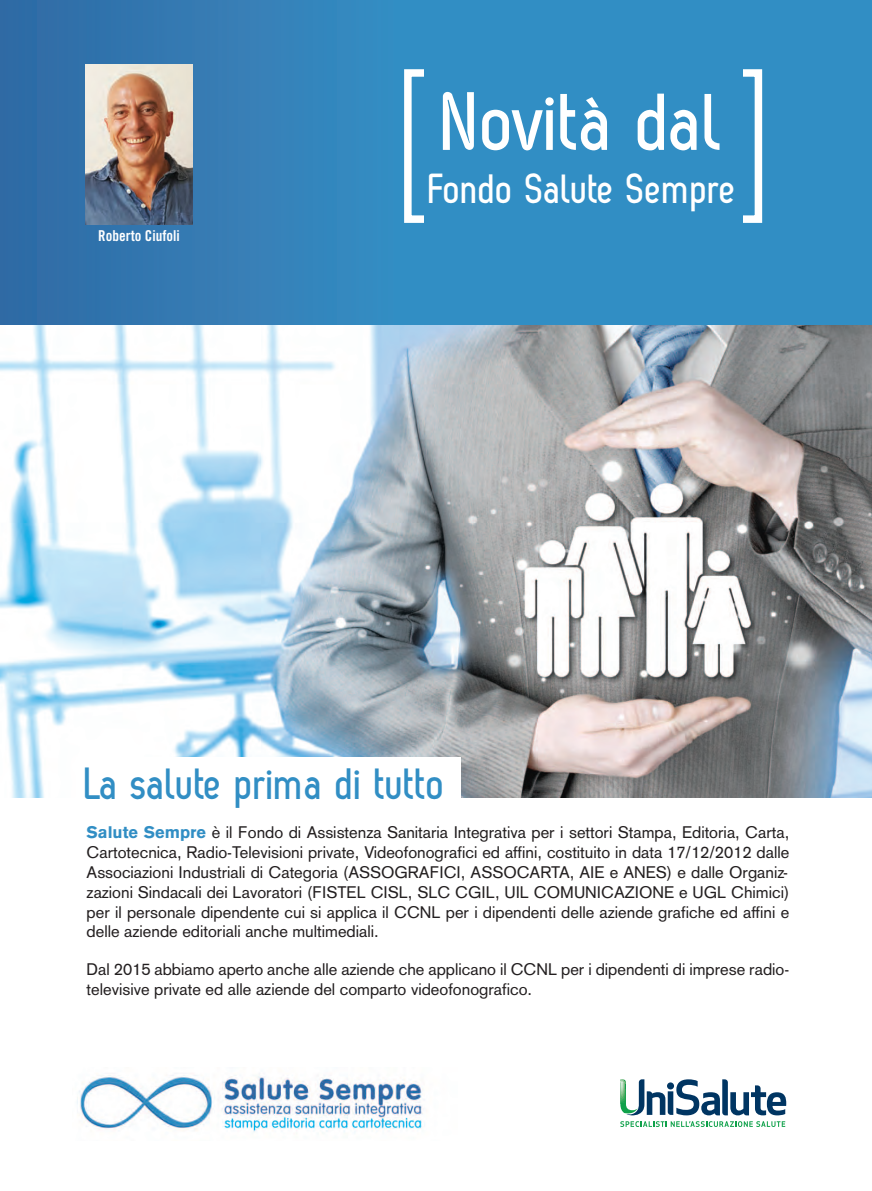
<style>
.page{position:relative;width:872px;height:1191px;background:#fff}
.page>*{position:absolute;margin:0;border:0;box-sizing:border-box;transform-origin:0 0}
.t1{font:700 82.5px "Zag";color:#fff}
.t2{font:700 45px "Zag";color:#318ec4}
.t3{font:700 42px "Zag";color:#fff}
.t4{font:16.5px/19.8px "Akzidenz Grotesk";color:#231f20;text-align:justify}
.t5{font:15px "Trade Gothic Bold Cond Twenty";color:#fff}
.s1{font-weight:900;color:#318ec4}
</style>
<div class="page">
<img style="left:0;top:324px;width:872px;height:474px">
<img style="left:77px;top:1075px;width:348px;height:58px">
<svg style="left:620px;top:1079px;width:167px;height:48px"></svg>
<div style="left:0;top:0;width:872px;height:324px;background:#318ec4"></div>
<div style="left:0;top:0;width:394px;height:324px;background:linear-gradient(to right,#3069a3,#378dc2)"></div>
<div style="left:404px;top:69px;width:358px;height:154px;border:8px solid #fff"></div>
<div style="left:424px;top:64px;width:318px;height:168px;background:#318ec4"></div>
<div style="left:77px;top:757px;width:384px;height:76px;background:#fff"></div>
<img style="left:85px;top:64px;width:107px;height:160px">
<p class="t5" style="left:98px;top:230px;width:83px">Roberto Ciufoli</p>
<h1 class="t1" style="left:443px;top:91px;width:282px">Novità dal</h1>
<h3 class="t3" style="left:429px;top:173px;width:310px">Fondo Salute Sempre</h3>
<h2 class="t2" style="left:85px;top:766px;width:362px">La salute prima di tutto</h2>
<p class="t4" style="left:87px;top:824px;width:704px"><span class="s1">Salute Sempre</span> è il Fondo di Assistenza Sanitaria Integrativa per i settori Stampa, Editoria, Carta, Cartotecnica, Radio-Televisioni private, Videofonografici ed affini, costituito in data 17/12/2012 dalle Associazioni Industriali di Categoria (ASSOGRAFICI, ASSOCARTA, AIE e ANES) e dalle Organiz&shy;zazioni Sindacali dei Lavoratori (FISTEL CISL, SLC CGIL, UIL COMUNICAZIONE e UGL Chimici) per il personale dipendente cui si applica il CCNL per i dipendenti delle aziende grafiche ed affini e delle aziende editoriali anche multimediali.</p>
<p class="t4" style="left:87px;top:961px;width:704px">Dal 2015 abbiamo aperto anche alle aziende che applicano il CCNL per i dipendenti di imprese radio&shy;televisive private ed alle aziende del comparto videofonografico.</p>
</div>
